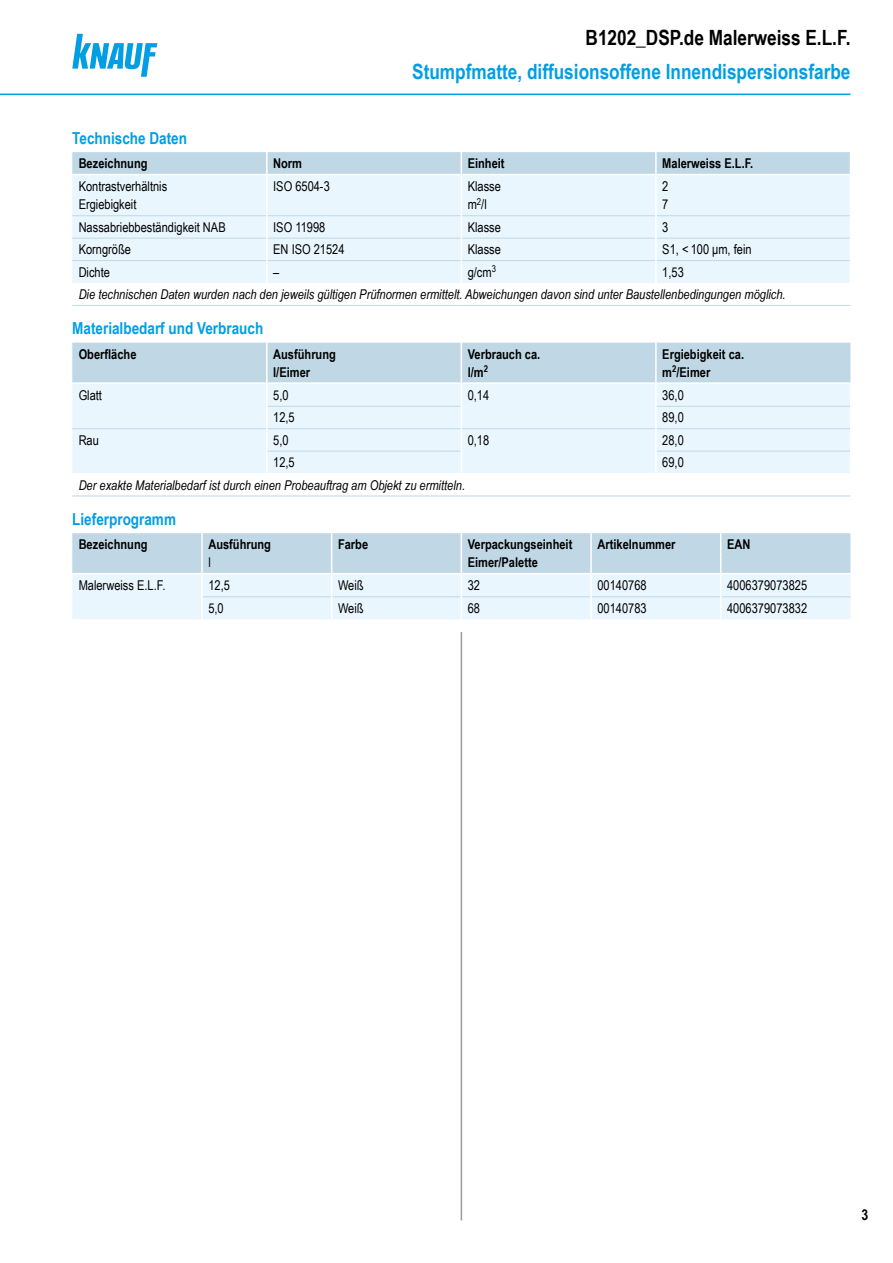
<style>
.page{position:relative;width:893px;height:1263px;background:#fff}
.page>*{position:absolute;margin:0;border:0;box-sizing:border-box;transform-origin:0 0}
.t1{font:700 21px "Arial Narrow";color:#009ee3}
.t2{font:700 21px "Arial Narrow";color:#000}
.Ue3_11cyan_TB{font:700 16.5px "Arial Narrow";color:#009ee3}
.t3{font:700 15px "Arial Narrow";color:#000}
.Tab_Text_TB{font:13.5px/18px "Arial Narrow";color:#000}
.Tab_Kopf_TB{font:700 13.5px "Arial Narrow";color:#000}
.Leg_Fussnote_Tab_Einzug_TB{font:italic 13.5px "Arial Narrow";color:#000}
.Leg_Tab_TB{font:italic 13.5px "Arial Narrow";color:#000}
.Tab_Kopf_TB-2{font:13.5px "Arial Narrow";color:#000}
</style>
<div class="page">
<svg style="left:72px;top:34px;width:85px;height:43px"></svg>
<hr style="left:0;top:94px;width:850px;height:1px;background:#009ee3">
<hr style="left:461px;top:632px;width:1px;height:588px;background:#9c9c9d">
<div style="left:72px;top:175px;width:778px;height:108px;background:#eaf6fe"></div>
<hr style="left:72px;top:305px;width:195px;height:1px;background:#c0d8e6">
<hr style="left:267px;top:305px;width:194px;height:1px;background:#c0d8e6">
<hr style="left:461px;top:305px;width:195px;height:1px;background:#c0d8e6">
<hr style="left:656px;top:305px;width:194px;height:1px;background:#c0d8e6">
<hr style="left:268px;top:215px;width:193px;height:1px;background:#c0d8e6">
<hr style="left:462px;top:215px;width:193px;height:1px;background:#c0d8e6">
<hr style="left:657px;top:215px;width:193px;height:1px;background:#c0d8e6">
<hr style="left:72px;top:260px;width:194px;height:1px;background:#c0d8e6">
<hr style="left:268px;top:260px;width:193px;height:1px;background:#c0d8e6">
<hr style="left:462px;top:260px;width:193px;height:1px;background:#c0d8e6">
<hr style="left:657px;top:260px;width:193px;height:1px;background:#c0d8e6">
<hr style="left:462px;top:238px;width:193px;height:1px;background:#c0d8e6">
<hr style="left:657px;top:238px;width:193px;height:1px;background:#c0d8e6">
<hr style="left:72px;top:215px;width:194px;height:1px;background:#c0d8e6">
<hr style="left:72px;top:238px;width:194px;height:1px;background:#c0d8e6">
<hr style="left:268px;top:238px;width:193px;height:1px;background:#c0d8e6">
<hr style="left:655px;top:175px;width:2px;height:41px;background:#fff">
<hr style="left:655px;top:216px;width:2px;height:22px;background:#fff">
<hr style="left:655px;top:238px;width:2px;height:23px;background:#fff">
<hr style="left:266px;top:175px;width:2px;height:41px;background:#fff">
<hr style="left:461px;top:175px;width:1px;height:41px;background:#fff">
<hr style="left:266px;top:216px;width:2px;height:22px;background:#fff">
<hr style="left:266px;top:238px;width:2px;height:23px;background:#fff">
<hr style="left:266px;top:261px;width:2px;height:22px;background:#fff">
<svg style="left:461px;top:216px;width:1px;height:67px"></svg>
<div style="left:72px;top:152px;width:778px;height:22px;background:#c0d8e6"></div>
<hr style="left:655px;top:261px;width:2px;height:22px;background:#fff">
<hr style="left:72px;top:496px;width:195px;height:1px;background:#c0d8e6">
<hr style="left:267px;top:496px;width:194px;height:1px;background:#c0d8e6">
<hr style="left:461px;top:496px;width:195px;height:1px;background:#c0d8e6">
<hr style="left:656px;top:496px;width:194px;height:1px;background:#c0d8e6">
<svg style="left:72px;top:343px;width:779px;height:130px;background:#ddecf6"></svg>
<svg style="left:72px;top:533px;width:778px;height:86px;background:#d6e8f2"></svg>
<h1 class="t2" style="left:586px;top:22px;width:266px">B1202_DSP.de Malerweiss E.L.F.</h1>
<h1 class="t1" style="left:412px;top:56px;width:440px">Stumpfmatte, diffusionsoffene Innendispersionsfarbe</h1>
<p class="Ue3_11cyan_TB" style="left:72px;top:125px;width:116px">Technische Daten</p>
<p class="Tab_Kopf_TB" style="left:79px;top:153px;width:70px">Bezeichnung</p>
<p class="Tab_Kopf_TB" style="left:273px;top:153px;width:30px">Norm</p>
<p class="Tab_Kopf_TB" style="left:468px;top:153px;width:38px">Einheit</p>
<p class="Tab_Kopf_TB" style="left:662px;top:153px;width:93px">Malerweiss E.L.F.</p>
<p class="Tab_Text_TB" style="left:79px;top:177px;width:90px">Kontrastverhältnis<br>Ergiebigkeit</p>
<p class="Tab_Text_TB" style="left:273px;top:177px;width:58px">ISO 6504-3</p>
<p class="Tab_Text_TB" style="left:468px;top:177px;width:35px">Klasse m<sup>2</sup>/l</p>
<p class="Tab_Text_TB" style="left:662px;top:177px;width:8px">2<br>7</p>
<p class="Tab_Text_TB" style="left:79px;top:217px;width:149px">Nassabriebbeständigkeit NAB</p>
<p class="Tab_Text_TB" style="left:273px;top:217px;width:54px">ISO 11998</p>
<p class="Tab_Text_TB" style="left:468px;top:217px;width:35px">Klasse</p>
<p class="Tab_Text_TB" style="left:662px;top:217px;width:8px">3</p>
<p class="Tab_Text_TB" style="left:79px;top:240px;width:54px">Korngröße</p>
<p class="Tab_Text_TB" style="left:273px;top:240px;width:73px">EN ISO 21524</p>
<p class="Tab_Text_TB" style="left:468px;top:240px;width:35px">Klasse</p>
<p class="Tab_Text_TB" style="left:662px;top:240px;width:91px">S1, &lt; 100 μm, fein</p>
<p class="Tab_Text_TB" style="left:79px;top:262px;width:33px">Dichte</p>
<p class="Tab_Text_TB" style="left:273px;top:262px;width:8px">–</p>
<p class="Tab_Text_TB" style="left:468px;top:262px;width:30px">g/cm<sup>3</sup></p>
<p class="Tab_Text_TB" style="left:662px;top:262px;width:23px">1,53</p>
<p class="Leg_Fussnote_Tab_Einzug_TB" style="left:79px;top:285px;width:708px">Die technischen Daten wurden nach den jeweils gültigen Prüfnormen ermittelt. Abweichungen davon sind unter Baustellenbedingungen möglich.</p>
<p class="Ue3_11cyan_TB" style="left:72px;top:316px;width:192px">Materialbedarf und Verbrauch</p>
<p class="Tab_Kopf_TB" style="left:79px;top:344px;width:59px">Oberfläche</p>
<p class="Tab_Kopf_TB" style="left:273px;top:344px;width:64px">Ausführung</p>
<p class="Tab_Kopf_TB" style="left:468px;top:344px;width:74px">Verbrauch ca.</p>
<p class="Tab_Kopf_TB" style="left:662px;top:344px;width:83px">Ergiebigkeit ca.</p>
<p class="Tab_Kopf_TB" style="left:273px;top:362px;width:38px">l/Eimer</p>
<p class="Tab_Kopf_TB" style="left:468px;top:362px;width:22px">l/m<sup>2</sup></p>
<p class="Tab_Kopf_TB" style="left:662px;top:362px;width:49px">m<sup>2</sup>/Eimer</p>
<p class="Tab_Text_TB" style="left:79px;top:386px;width:25px">Glatt</p>
<p class="Tab_Text_TB" style="left:273px;top:386px;width:17px">5,0</p>
<p class="Tab_Text_TB" style="left:468px;top:386px;width:23px">0,14</p>
<p class="Tab_Text_TB" style="left:662px;top:386px;width:23px">36,0</p>
<p class="Tab_Text_TB" style="left:273px;top:408px;width:23px">12,5</p>
<p class="Tab_Text_TB" style="left:662px;top:408px;width:23px">89,0</p>
<p class="Tab_Text_TB" style="left:79px;top:430px;width:22px">Rau</p>
<p class="Tab_Text_TB" style="left:273px;top:430px;width:17px">5,0</p>
<p class="Tab_Text_TB" style="left:468px;top:430px;width:23px">0,18</p>
<p class="Tab_Text_TB" style="left:662px;top:430px;width:23px">28,0</p>
<p class="Tab_Text_TB" style="left:273px;top:453px;width:23px">12,5</p>
<p class="Tab_Text_TB" style="left:662px;top:453px;width:23px">69,0</p>
<p class="Leg_Tab_TB" style="left:79px;top:475px;width:388px">Der exakte Materialbedarf ist durch einen Probeauftrag am Objekt zu ermitteln.</p>
<p class="Ue3_11cyan_TB" style="left:72px;top:506px;width:105px">Lieferprogramm</p>
<p class="Tab_Kopf_TB" style="left:79px;top:534px;width:70px">Bezeichnung</p>
<p class="Tab_Kopf_TB" style="left:208px;top:534px;width:64px">Ausführung</p>
<p class="Tab_Kopf_TB" style="left:338px;top:534px;width:32px">Farbe</p>
<p class="Tab_Kopf_TB" style="left:468px;top:534px;width:106px">Verpackungseinheit</p>
<p class="Tab_Kopf_TB" style="left:597px;top:534px;width:80px">Artikelnummer</p>
<p class="Tab_Kopf_TB" style="left:727px;top:534px;width:25px">EAN</p>
<p class="Tab_Kopf_TB-2" style="left:208px;top:553px;width:4px">l</p>
<p class="Tab_Kopf_TB" style="left:468px;top:552px;width:72px">Eimer/Palette</p>
<p class="Tab_Text_TB" style="left:79px;top:576px;width:88px">Malerweiss E.L.F.</p>
<p class="Tab_Text_TB" style="left:208px;top:576px;width:23px">12,5</p>
<p class="Tab_Text_TB" style="left:338px;top:576px;width:27px">Weiß</p>
<p class="Tab_Text_TB" style="left:468px;top:576px;width:14px">32</p>
<p class="Tab_Text_TB" style="left:597px;top:576px;width:51px">00140768</p>
<p class="Tab_Text_TB" style="left:727px;top:576px;width:82px">4006379073825</p>
<p class="Tab_Text_TB" style="left:208px;top:599px;width:17px">5,0</p>
<p class="Tab_Text_TB" style="left:338px;top:599px;width:27px">Weiß</p>
<p class="Tab_Text_TB" style="left:468px;top:599px;width:14px">68</p>
<p class="Tab_Text_TB" style="left:597px;top:599px;width:51px">00140783</p>
<p class="Tab_Text_TB" style="left:727px;top:599px;width:82px">4006379073832</p>
<p class="t3" style="left:861px;top:1204px;width:8px">3</p>
</div>
